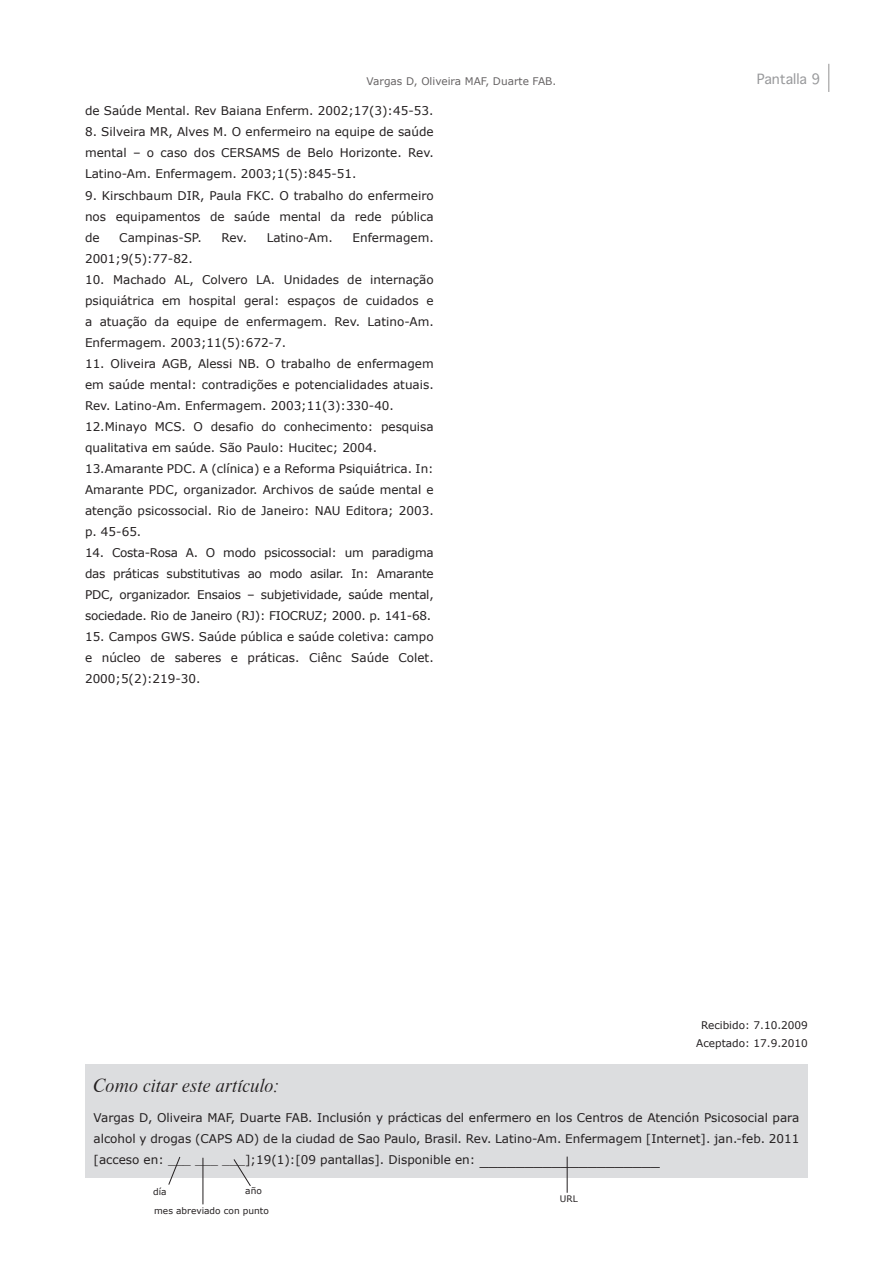
<style>
.page{position:relative;width:893px;height:1263px;background:#fff}
.page>*{position:absolute;margin:0;border:0;box-sizing:border-box;transform-origin:0 0}
.t1{font:18px "Dutch 801 BT Italic Headline";letter-spacing:.02em;color:#231f20}
.t2{font:13.5px "Geneva";color:#6c6d70}
._18__Referências{font:12px/21px "Verdana";color:#231f20;text-align:justify}
._21__Recebido_Aceito{font:10.5px "Verdana";color:#231f20}
._18__Referências-2{font:9px "Verdana";color:#231f20}
.s1{font-family:"Times New Roman";font-size:18px}
</style>
<div class="page">
<svg style="left:828px;top:64px;width:1px;height:28px"></svg>
<div style="left:85px;top:1064px;width:723px;height:114px;background:#dcdddf"></div>
<svg style="left:168px;top:1156px;width:12px;height:29px"></svg>
<hr style="left:203px;top:1158px;width:1px;height:46px;background:#231f20">
<svg style="left:233px;top:1159px;width:18px;height:27px"></svg>
<hr style="left:567px;top:1156px;width:1px;height:37px;background:#231f20">
<p class="_21__Recebido_Aceito" style="left:367px;top:75px;width:191px">Vargas D, Oliveira MAF, Duarte FAB.</p>
<p class="t2" style="left:756px;top:71px;width:65px">Pantalla 9</p>
<p class="_18__Referências" style="left:85px;top:100px;width:350px">de Saúde Mental. Rev Baiana Enferm. 2002;17(3):45-53.</p>
<p class="_18__Referências" style="left:85px;top:121px;width:350px">8. Silveira MR, Alves M. O enfermeiro na equipe de saúde mental – o caso dos CERSAMS de Belo Horizonte. Rev.<br>Latino-Am. Enfermagem. 2003;1(5):845-51.</p>
<p class="_18__Referências" style="left:85px;top:184px;width:350px">9. Kirschbaum DIR, Paula FKC. O trabalho do enfermeiro nos equipamentos de saúde mental da rede pública de</p>
<p class="_18__Referências" style="left:119px;top:226px;width:84px">Campinas-SP.</p>
<p class="_18__Referências" style="left:221px;top:226px;width:27px">Rev.</p>
<p class="_18__Referências" style="left:267px;top:226px;width:68px">Latino-Am.</p>
<p class="_18__Referências" style="left:353px;top:226px;width:83px">Enfermagem.</p>
<p class="_18__Referências" style="left:85px;top:247px;width:109px">2001;9(5):77-82.</p>
<p class="_18__Referências" style="left:85px;top:268px;width:350px">10. Machado AL, Colvero LA. Unidades de internação psiquiátrica em hospital geral: espaços de cuidados e a atuação da equipe de enfermagem. Rev. Latino-Am.<br>Enfermagem. 2003;11(5):672-7.</p>
<p class="_18__Referências" style="left:85px;top:352px;width:350px">11. Oliveira AGB, Alessi NB. O trabalho de enfermagem em saúde mental: contradições e potencialidades atuais.<br>Rev. Latino-Am. Enfermagem. 2003;11(3):330-40.</p>
<p class="_18__Referências" style="left:85px;top:415px;width:350px">12.Minayo MCS. O desafio do conhecimento: pesquisa qualitativa em saúde. São Paulo: Hucitec; 2004.</p>
<p class="_18__Referências" style="left:85px;top:457px;width:350px">13.Amarante PDC. A (clínica) e a Reforma Psiquiátrica. In:<br>Amarante PDC, organizador. Archivos de saúde mental e atenção psicossocial. Rio de Janeiro: NAU Editora; 2003. p. 45-65.</p>
<p class="_18__Referências" style="left:85px;top:541px;width:350px">14. Costa-Rosa A. O modo psicossocial: um paradigma das práticas substitutivas ao modo asilar. In: Amarante PDC, organizador. Ensaios – subjetividade, saúde mental, sociedade. Rio de Janeiro (RJ): FIOCRUZ; 2000. p. 141-68.</p>
<p class="_18__Referências" style="left:85px;top:625px;width:350px">15. Campos GWS. Saúde pública e saúde coletiva: campo e núcleo de saberes e práticas. Ciênc Saúde Colet.<br>2000;5(2):219-30.</p>
<p class="_21__Recebido_Aceito" style="left:701px;top:1018px;width:108px">Recibido: 7.10.2009</p>
<p class="_21__Recebido_Aceito" style="left:696px;top:1036px;width:113px">Aceptado: 17.9.2010</p>
<p class="t1" style="left:94px;top:1075px;width:187px">Como citar este artículo:</p>
<p class="_18__Referências" style="left:94px;top:1106px;width:707px">Vargas D, Oliveira MAF, Duarte FAB. Inclusión y prácticas del enfermero en los Centros de Atención Psicosocial para alcohol y drogas (CAPS AD) de la ciudad de Sao Paulo, Brasil. Rev. Latino-Am. Enfermagem [Internet]. jan.-feb. 2011 [acceso en: ___ ___ ___];19(1):[09 pantallas]. Disponible en: <span class="s1">____________________</span></p>
<p class="_18__Referências-2" style="left:245px;top:1185px;width:18px">año</p>
<p class="_18__Referências-2" style="left:153px;top:1185px;width:15px">día</p>
<p class="_18__Referências-2" style="left:154px;top:1205px;width:116px">mes abreviado con punto</p>
<p class="_18__Referências-2" style="left:560px;top:1193px;width:19px">URL</p>
</div>
